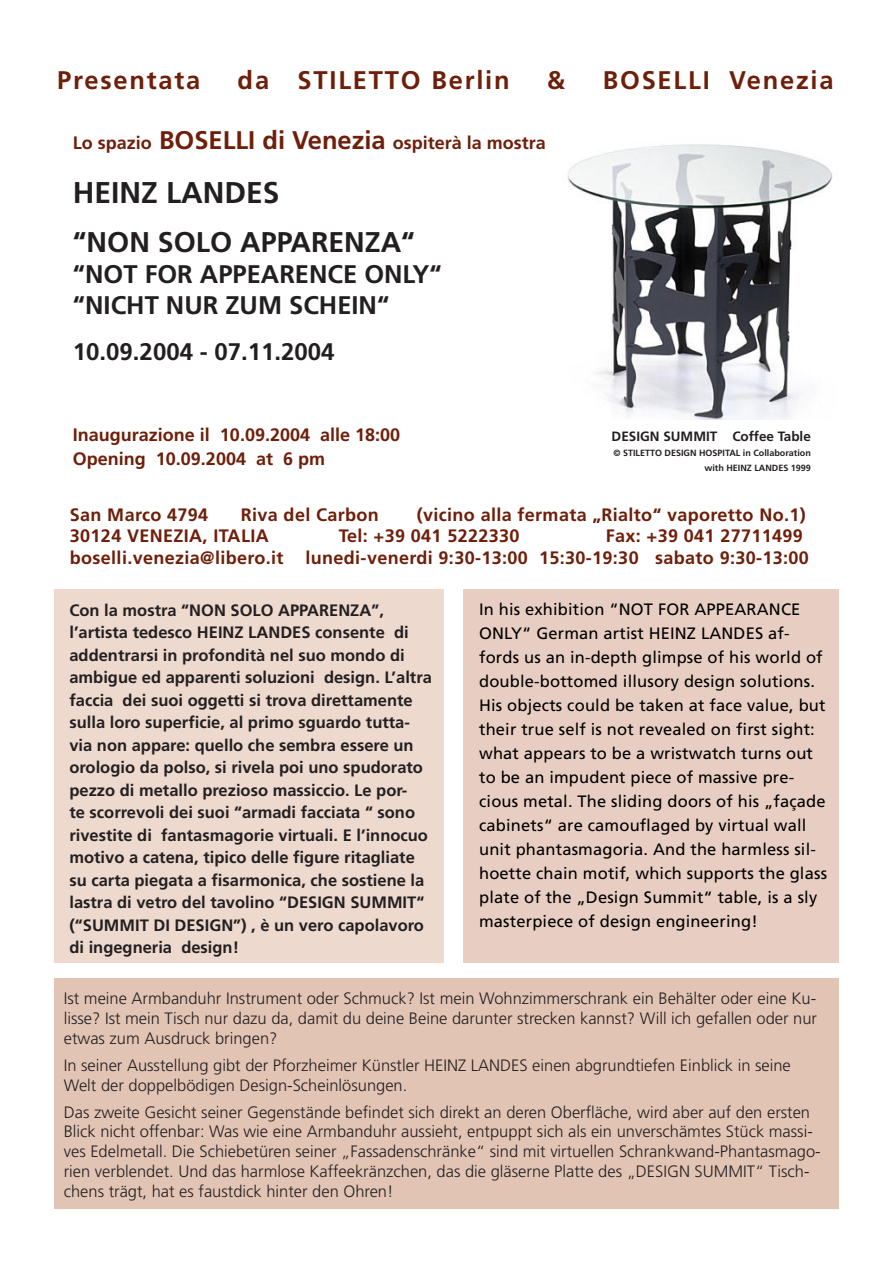
<style>
.page{position:relative;width:893px;height:1263px;background:#fff}
.page>*{position:absolute;margin:0;border:0;box-sizing:border-box;transform-origin:0 0}
.t1{font:700 30px "Frutiger";color:#231f20}
.t2{font:700 28.5px "Frutiger";color:#231f20}
.t3{font:700 25.5px "Frutiger";color:#231f20}
.t4{font:700 25.5px "Frutiger";letter-spacing:.07em;color:#6e1e09}
.t5{font:700 24px "Frutiger";color:#231f20}
.t6{font:700 18px "Frutiger";letter-spacing:.02em;color:#6e1e09}
.t7{font:700 18px "Frutiger";color:#6e1e09}
.t8{font:300 16.5px/19.8px "Frutiger";color:#231f20}
.t9{font:700 16.5px/22.5px "Frutiger";color:#231f20}
.t10{font:16.5px/24px "Frutiger";letter-spacing:.01em;color:#000}
.t11{font:700 13.5px "Frutiger";color:#231f20}
.t12{font:700 9px "Frutiger";color:#231f20}
.s1{font-size:25.5px}
</style>
<div class="page">
<div style="left:54px;top:978px;width:785px;height:231px;background:#e2c4b5"></div>
<div style="left:463px;top:589px;width:376px;height:373px;background:#e8cec2"></div>
<div style="left:54px;top:589px;width:390px;height:373px;background:#edd9ce"></div>
<img style="left:567px;top:144px;width:266px;height:275px">
<p class="t4" style="left:57px;top:65px;width:145px">Presentata</p>
<p class="t4" style="left:238px;top:65px;width:274px">da STILETTO Berlin</p>
<p class="t4" style="left:547px;top:65px;width:20px">&amp;</p>
<p class="t4" style="left:603px;top:65px;width:232px">BOSELLI Venezia</p>
<p class="t7" style="left:73px;top:132px;width:474px">Lo spazio <span class="s1">BOSELLI di Venezia</span> ospiterà la mostra</p>
<p class="t1" style="left:73px;top:175px;width:208px">HEINZ LANDES</p>
<p class="t2" style="left:73px;top:226px;width:344px">“NON SOLO APPARENZA“</p>
<p class="t3" style="left:73px;top:259px;width:370px">“NOT FOR APPEARENCE ONLY“</p>
<p class="t3" style="left:73px;top:290px;width:318px">“NICHT NUR ZUM SCHEIN“</p>
<p class="t5" style="left:73px;top:338px;width:263px">10.09.2004 - 07.11.2004</p>
<p class="t7" style="left:73px;top:424px;width:329px">Inaugurazione il 10.09.2004 alle 18:00</p>
<p class="t7" style="left:73px;top:448px;width:254px">Opening 10.09.2004 at 6 pm</p>
<p class="t11" style="left:612px;top:428px;width:201px">DESIGN SUMMIT Coffee Table</p>
<p class="t12" style="left:613px;top:447px;width:199px">© STILETTO DESIGN HOSPITAL in Collaboration</p>
<p class="t12" style="left:704px;top:462px;width:108px">with HEINZ LANDES 1999</p>
<p class="t6" style="left:70px;top:504px;width:140px">San Marco 4794</p>
<p class="t6" style="left:241px;top:504px;width:140px">Riva del Carbon</p>
<p class="t6" style="left:417px;top:504px;width:390px">(vicino alla fermata „Rialto“ vaporetto No.1)</p>
<p class="t6" style="left:70px;top:525px;width:200px">30124 VENEZIA, ITALIA</p>
<p class="t6" style="left:339px;top:525px;width:182px">Tel: +39 041 5222330</p>
<p class="t6" style="left:606px;top:525px;width:199px">Fax: +39 041 27711499</p>
<p class="t6" style="left:70px;top:547px;width:741px">boselli.venezia@libero.it lunedi-venerdi 9:30-13:00 15:30-19:30 sabato 9:30-13:00</p>
<p class="t9" style="left:69px;top:599px;width:364px">Con la mostra “NON SOLO APPARENZA”, l’artista tedesco HEINZ LANDES consente di addentrarsi in profondità nel suo mondo di ambigue ed apparenti soluzioni design. L’altra faccia dei suoi oggetti si trova direttamente sulla loro superficie, al primo sguardo tutta&shy;via non appare: quello che sembra essere un orologio da polso, si rivela poi uno spudorato pezzo di metallo prezioso massiccio. Le por-<br>te scorrevoli dei suoi “armadi facciata “ sono rivestite di fantasmagorie virtuali. E l’innocuo motivo a catena, tipico delle figure ritagliate su carta piegata a fisarmonica, che sostiene la lastra di vetro del tavolino “DESIGN SUMMIT“ (“SUMMIT DI DESIGN”) , è un vero capolavoro di ingegneria design!</p>
<p class="t10" style="left:479px;top:597px;width:349px">In his exhibition “NOT FOR APPEARANCE ONLY“ German artist HEINZ LANDES af&shy;fords us an in-depth glimpse of his world of double-bottomed illusory design solutions.<br>His objects could be taken at face value, but their true self is not revealed on first sight: what appears to be a wristwatch turns out to be an impudent piece of massive pre&shy;cious metal. The sliding doors of his „façade cabinets“ are camouflaged by virtual wall unit phantasmagoria. And the harmless sil&shy;hoette chain motif, which supports the glass plate of the „Design Summit“ table, is a sly masterpiece of design engineering!</p>
<p class="t8" style="left:64px;top:989px;width:755px;text-align:justify">Ist meine Armbanduhr Instrument oder Schmuck? Ist mein Wohnzimmerschrank ein Behälter oder eine Ku&shy;lisse? Ist mein Tisch nur dazu da, damit du deine Beine darunter strecken kannst? Will ich gefallen oder nur etwas zum Ausdruck bringen?</p>
<p class="t8" style="left:64px;top:1055px;width:729px">In seiner Ausstellung gibt der Pforzheimer Künstler HEINZ LANDES einen abgrundtiefen Einblick in seine<br>Welt der doppelbödigen Design-Scheinlösungen.</p>
<p class="t8" style="left:64px;top:1102px;width:758px">Das zweite Gesicht seiner Gegenstände befindet sich direkt an deren Oberfläche, wird aber auf den ersten Blick nicht offenbar: Was wie eine Armbanduhr aussieht, entpuppt sich als ein unverschämtes Stück massi&shy;ves Edelmetall. Die Schiebetüren seiner „Fassadenschränke“ sind mit virtuellen Schrankwand-Phantasmago&shy;rien verblendet. Und das harmlose Kaffeekränzchen, das die gläserne Platte des „DESIGN SUMMIT“ Tisch&shy;chens trägt, hat es faustdick hinter den Ohren!</p>
</div>
